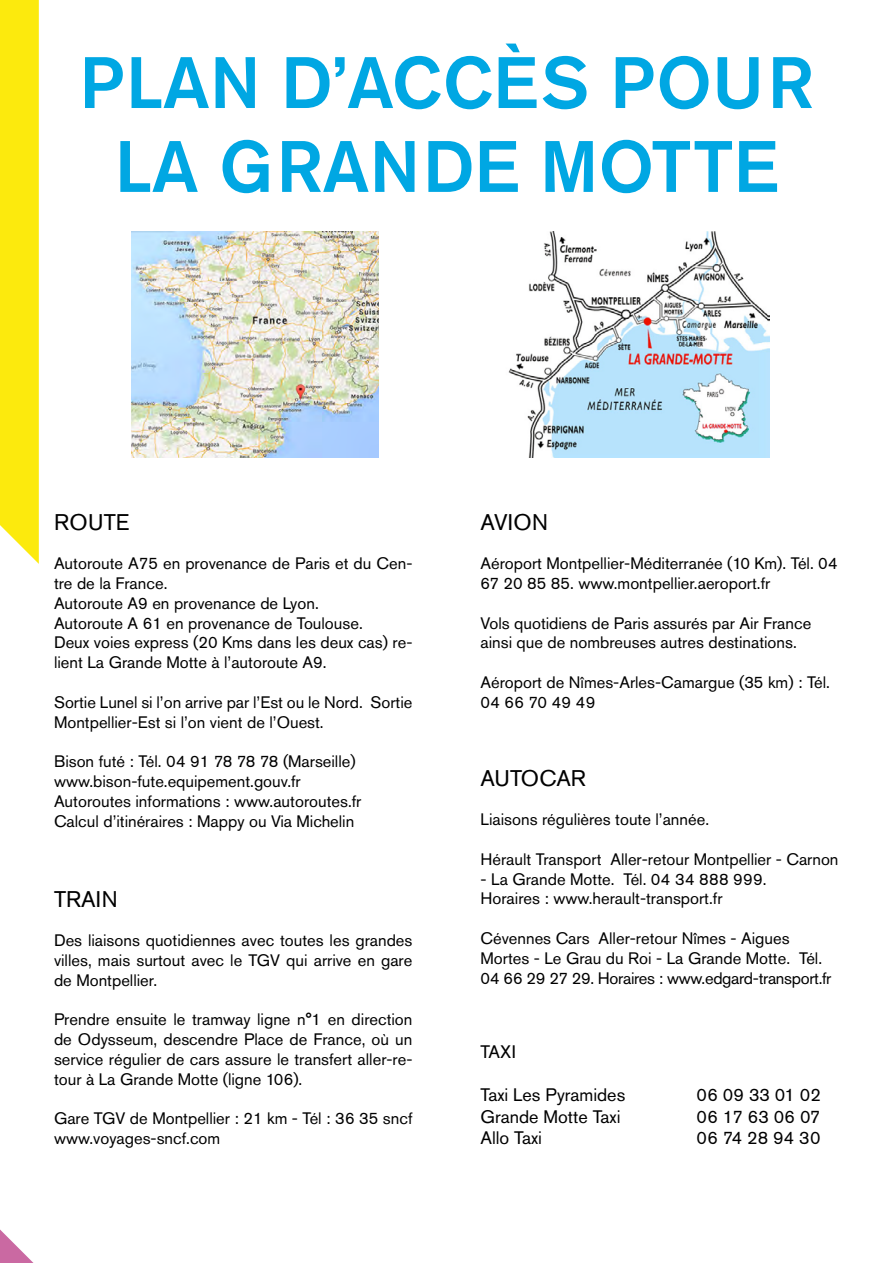
<style>
.page{position:relative;width:893px;height:1263px;background:#fff}
.page>*{position:absolute;margin:0;border:0;box-sizing:border-box;transform-origin:0 0}
.t1{font:500 72px/83.8px "Akzidenz Grotesk Std";color:#00a7e3;text-align:center}
.t2{font:22.5px "Akzidenz Grotesk Std";color:#000}
.t3{font:18px "Akzidenz Grotesk Std";color:#000}
.t4{font:16.5px/19.8px "Akzidenz Grotesk Std";color:#000}
</style>
<div class="page">
<div style="left:0;top:0;width:39px;height:564px;background:#fcea0d"></div>
<svg style="left:0;top:1229px;width:34px;height:34px"></svg>
<img style="left:508px;top:232px;width:262px;height:226px">
<img style="left:132px;top:232px;width:246px;height:226px">
<h1 class="t1" style="left:79px;top:39px;width:736px">PLAN D’ACCÈS POUR<br>LA GRANDE MOTTE</h1>
<h2 class="t2" style="left:54px;top:508px;width:77px">ROUTE</h2>
<p class="t4" style="left:54px;top:553px;width:360px">Autoroute A75 en provenance de Paris et du Cen&shy;tre de la France.<br>Autoroute A9 en provenance de Lyon.<br>Autoroute A 61 en provenance de Toulouse.<br>Deux voies express (20 Kms dans les deux cas) re&shy;lient La Grande Motte à l’autoroute A9.</p>
<p class="t4" style="left:54px;top:692px;width:360px">Sortie Lunel si l’on arrive par l’Est ou le Nord. Sortie<br>Montpellier-Est si l’on vient de l’Ouest.</p>
<p class="t4" style="left:54px;top:751px;width:309px">Bison futé : Tél. 04 91 78 78 78 (Marseille) www.bison-fute.equipement.gouv.fr Autoroutes informations : www.autoroutes.fr Calcul d’itinéraires : Mappy ou Via Michelin</p>
<h2 class="t2" style="left:54px;top:885px;width:65px">TRAIN</h2>
<p class="t4" style="left:54px;top:930px;width:360px;text-align:justify">Des liaisons quotidiennes avec toutes les grandes villes, mais surtout avec le TGV qui arrive en gare de Montpellier.</p>
<p class="t4" style="left:54px;top:1009px;width:360px;text-align:justify">Prendre ensuite le tramway ligne n°1 en direction de Odysseum, descendre Place de France, où un service régulier de cars assure le transfert aller-re&shy;tour à La Grande Motte (ligne 106).</p>
<p class="t4" style="left:54px;top:1108px;width:360px">Gare TGV de Montpellier : 21 km - Tél : 36 35 sncf www.voyages-sncf.com</p>
<h2 class="t2" style="left:480px;top:508px;width:69px">AVION</h2>
<p class="t4" style="left:480px;top:553px;width:359px">Aéroport Montpellier-Méditerranée (10 Km). Tél. 04<br>67 20 85 85. www.montpellier.aeroport.fr</p>
<p class="t4" style="left:480px;top:613px;width:332px">Vols quotidiens de Paris assurés par Air France ainsi que de nombreuses autres destinations.</p>
<p class="t4" style="left:480px;top:672px;width:351px">Aéroport de Nîmes-Arles-Camargue (35 km) : Tél.<br>04 66 70 49 49</p>
<h2 class="t2" style="left:480px;top:764px;width:107px">AUTOCAR</h2>
<p class="t4" style="left:480px;top:809px;width:230px">Liaisons régulières toute l’année.</p>
<p class="t4" style="left:480px;top:849px;width:360px">Hérault Transport Aller-retour Montpellier - Carnon</p>
<p class="t4" style="left:480px;top:869px;width:287px">- La Grande Motte. Tél. 04 34 888 999.<br>Horaires : www.herault-transport.fr</p>
<p class="t4" style="left:480px;top:928px;width:352px">Cévennes Cars Aller-retour Nîmes - Aigues<br>Mortes - Le Grau du Roi - La Grande Motte. Tél.<br>04 66 29 27 29. Horaires : www.edgard-transport.fr</p>
<p class="t3" style="left:480px;top:1041px;width:37px">TAXI</p>
<p class="t3" style="left:480px;top:1084px;width:146px">Taxi Les Pyramides</p>
<p class="t3" style="left:696px;top:1084px;width:126px">06 09 33 01 02</p>
<p class="t3" style="left:480px;top:1105px;width:141px">Grande Motte Taxi</p>
<p class="t3" style="left:696px;top:1105px;width:125px">06 17 63 06 07</p>
<p class="t3" style="left:480px;top:1127px;width:63px">Allo Taxi</p>
<p class="t3" style="left:696px;top:1127px;width:126px">06 74 28 94 30</p>
</div>
